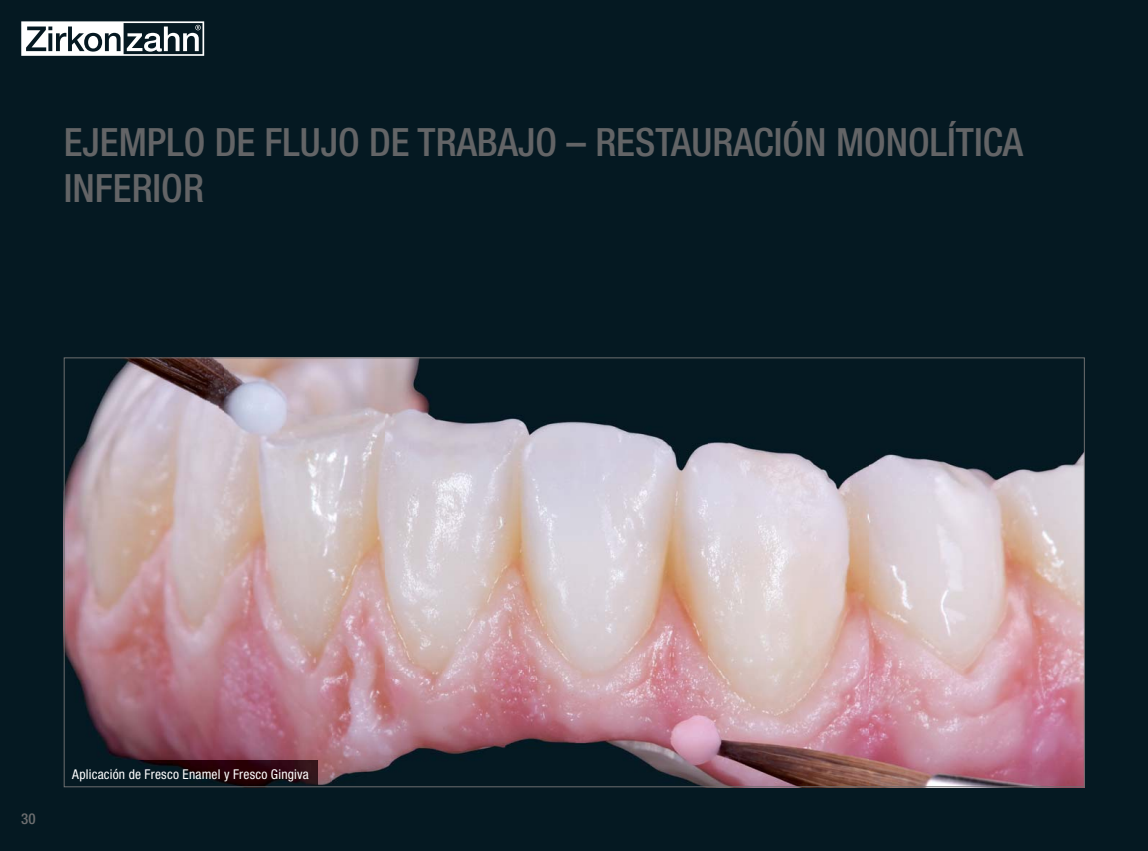
<style>
.page{position:relative;width:1148px;height:851px;background:#fff}
.page>*{position:absolute;margin:0;border:0;box-sizing:border-box;transform-origin:0 0}
.t1{font:500 condensed 39px/46.8px "Helvetica Neue LT Std";color:#636466}
.t2{font:500 condensed 15px "Helvetica Neue LT Std";color:#6d6e70}
.t3{font:condensed 13.5px "Helvetica Neue LT Pro";letter-spacing:.015em;color:#fff}
</style>
<div class="page">
<div style="left:0;top:0;width:1148px;height:850px;background:#051922"></div>
<img style="left:66px;top:359px;width:1016px;height:426px">
<img style="left:66px;top:760px;width:251px;height:25px">
<svg style="left:21px;top:21px;width:183px;height:35px"></svg>
<div style="left:88px;top:36px;width:10px;height:12px;background:#fff;border-radius:50%"></div>
<p class="t1" style="left:64px;top:119px;width:960px">EJEMPLO DE FLUJO DE TRABAJO – RESTAURACIÓN MONOLÍTICA<br>INFERIOR</p>
<p class="t2" style="left:21px;top:810px;width:16px">30</p>
<p class="t3" style="left:72px;top:769px;width:238px">Aplicación de Fresco Enamel y Fresco Gingiva</p>
</div>
